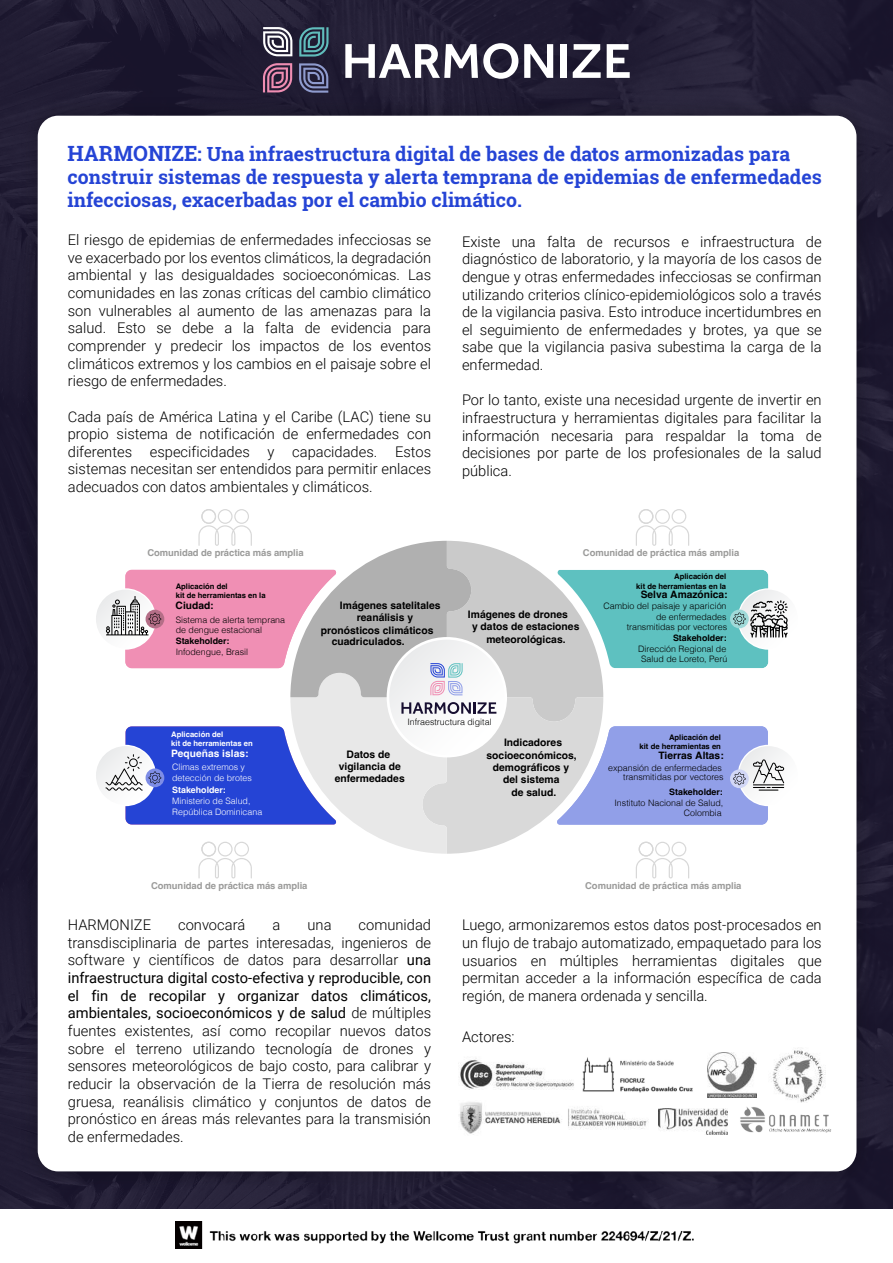
<style>
.page{position:relative;width:893px;height:1263px;background:#fff}
.page>*{position:absolute;margin:0;border:0;box-sizing:border-box;transform-origin:0 0}
.t1{font:700 19.5px/23.4px "Roboto Slab";color:#2544d5}
.t2{font:300 14.7px/17.7px "Roboto";color:#000;text-align:justify}
.t3{font:700 10.35px/12.5px "Helvetica";color:#000;text-align:center}
.t4{font:700 10.2px "Helvetica";color:#000}
.t5{font:700 10.2px "Helvetica";color:#fff}
.t6{font:700 9.45px "Helvetica";letter-spacing:-.01em;color:#9b9b9a}
.t7{font:300 8.85px/10.6px "Helvetica";color:#000;text-align:right}
.t8{font:300 8.85px/11.4px "Helvetica";color:#fff}
.t9{font:700 8.85px "Helvetica";color:#000}
.t10{font:700 8.85px "Helvetica";color:#fff}
.t11{font:700 7.65px/9.1px "Helvetica";color:#000;text-align:right}
.t12{font:700 7.65px/9.1px "Helvetica";color:#fff}
.s1{font-size:21px}
.s2{font-weight:400}
</style>
<div class="page">
<img style="left:0;top:0;width:893px;height:1208px">
<svg style="left:263px;top:63px;width:29px;height:26px"></svg>
<svg style="left:263px;top:27px;width:29px;height:29px"></svg>
<svg style="left:299px;top:27px;width:30px;height:30px"></svg>
<svg style="left:299px;top:63px;width:29px;height:26px"></svg>
<svg style="left:345px;top:43px;width:173px;height:36px"></svg>
<svg style="left:524px;top:44px;width:29px;height:34px"></svg>
<div style="left:560px;top:44px;width:7px;height:34px;background:#fff"></div>
<svg style="left:573px;top:44px;width:28px;height:34px"></svg>
<svg style="left:607px;top:44px;width:23px;height:34px"></svg>
<img style="left:12px;top:89px;width:871px;height:1110px">
<div style="left:38px;top:116px;width:818px;height:1055px;background:#fff;border-radius:21px"></div>
<svg style="left:96px;top:509px;width:692px;height:369px"></svg>
<img style="left:708px;top:1052px;width:48px;height:46px">
<img style="left:772px;top:1048px;width:54px;height:54px">
<img style="left:740px;top:1107px;width:91px;height:26px">
<img style="left:658px;top:1108px;width:69px;height:27px">
<img style="left:459px;top:1102px;width:188px;height:33px">
<img style="left:460px;top:1058px;width:114px;height:31px">
<img style="left:582px;top:1057px;width:111px;height:36px">
<img style="left:175px;top:1221px;width:519px;height:27px">
<h1 class="t1" style="left:67px;top:141px;width:756px"><span class="s1">HARMONIZE</span>: Una infraestructura digital de bases de datos armonizadas para construir sistemas de respuesta y alerta temprana de epidemias de enfermedades infecciosas, exacerbadas por el cambio climático.</h1>
<p class="t2" style="left:68px;top:230px;width:365px">El riesgo de epidemias de enfermedades infecciosas se ve exacerbado por los eventos climáticos, la degradación ambiental y las desigualdades socioeconómicas. Las comunidades en las zonas críticas del cambio climático son vulnerables al aumento de las amenazas para la salud. Esto se debe a la falta de evidencia para comprender y predecir los impactos de los eventos climáticos extremos y los cambios en el paisaje sobre el riesgo de enfermedades.</p>
<p class="t2" style="left:68px;top:407px;width:365px">Cada país de América Latina y el Caribe (LAC) tiene su propio sistema de notificación de enfermedades con diferentes especificidades y capacidades. Estos sistemas necesitan ser entendidos para permitir enlaces adecuados con datos ambientales y climáticos.</p>
<p class="t2" style="left:462px;top:232px;width:361px">Existe una falta de recursos e infraestructura de diagnóstico de laboratorio, y la mayoría de los casos de dengue y otras enfermedades infecciosas se confirman utilizando criterios clínico-epidemiológicos solo a través de la vigilancia pasiva. Esto introduce incertidumbres en el seguimiento de enfermedades y brotes, ya que se sabe que la vigilancia pasiva subestima la carga de la enfermedad.</p>
<p class="t2" style="left:462px;top:391px;width:361px">Por lo tanto, existe una necesidad urgente de invertir en infraestructura y herramientas digitales para facilitar la información necesaria para respaldar la toma de decisiones por parte de los profesionales de la salud pública.</p>
<p class="t6" style="left:147px;top:547px;width:158px">Comunidad de práctica más amplia</p>
<p class="t11" style="left:176px;top:582px;width:91px;text-align:left">Aplicación del<br>kit de herramientas en la</p>
<p class="t4" style="left:176px;top:599px;width:40px">Ciudad:</p>
<p class="t7" style="left:176px;top:613px;width:111px;text-align:left">Sistema de alerta temprana de dengue estacional</p>
<p class="t9" style="left:176px;top:635px;width:55px">Stakeholder:</p>
<p class="t7" style="left:176px;top:645px;width:74px">Infodengue, Brasil</p>
<p class="t3" style="left:340px;top:600px;width:102px">Imágenes satelitales</p>
<p class="t3" style="left:357px;top:612px;width:58px">reanálisis y</p>
<p class="t3" style="left:321px;top:625px;width:114px">pronósticos climáticos</p>
<p class="t3" style="left:332px;top:637px;width:74px">cuadriculados.</p>
<p class="t6" style="left:583px;top:547px;width:158px">Comunidad de práctica más amplia</p>
<p class="t11" style="left:636px;top:573px;width:91px">Aplicación del<br>kit de herramientas en la</p>
<p class="t4" style="left:641px;top:588px;width:88px">Selva Amazónica:</p>
<p class="t7" style="left:603px;top:600px;width:125px">Cambio del paisaje y aparición de enfermedades<br>transmitidas por vectores</p>
<p class="t9" style="left:673px;top:632px;width:55px">Stakeholder:</p>
<p class="t7" style="left:638px;top:643px;width:91px;text-align:center">Dirección Regional de<br>Salud de Loreto, Perú</p>
<p class="t3" style="left:468px;top:609px;width:101px">Imágenes de drones</p>
<p class="t3" style="left:472px;top:621px;width:109px">y datos de estaciones</p>
<p class="t3" style="left:486px;top:634px;width:81px">meteorológicas.</p>
<p class="t12" style="left:171px;top:731px;width:83px">Aplicación del<br>kit de herramientas en</p>
<p class="t5" style="left:171px;top:747px;width:79px">Pequeñas islas:</p>
<p class="t8" style="left:172px;top:760px;width:81px">Climas extremos y detección de brotes</p>
<p class="t10" style="left:172px;top:785px;width:55px">Stakeholder:</p>
<p class="t8" style="left:172px;top:795px;width:92px;line-height:10.6px">Ministerio de Salud,<br>República Dominicana</p>
<p class="t7" style="left:407px;top:716px;width:86px">Infraestructura digital</p>
<p class="t3" style="left:335px;top:749px;width:72px">Datos de vigilancia de enfermedades</p>
<p class="t3" style="left:487px;top:737px;width:92px">Indicadores socioeconómicos, demográficos y del sistema<br>de salud.</p>
<p class="t11" style="left:640px;top:734px;width:83px">Aplicación del<br>kit de herramientas en</p>
<p class="t4" style="left:658px;top:749px;width:67px">Tierras Altas:</p>
<p class="t7" style="left:608px;top:762px;width:117px;line-height:9.8px">expansión de enfermedades transmitidas por vectores</p>
<p class="t9" style="left:669px;top:786px;width:55px">Stakeholder:</p>
<p class="t7" style="left:614px;top:796px;width:110px">Instituto Nacional de Salud,<br>Colombia</p>
<p class="t6" style="left:151px;top:880px;width:158px">Comunidad de práctica más amplia</p>
<p class="t6" style="left:585px;top:880px;width:158px">Comunidad de práctica más amplia</p>
<p class="t2" style="left:68px;top:915px;width:365px;text-indent:291px">comunidad transdisciplinaria de partes interesadas, ingenieros de software y científicos de datos para desarrollar <span class="s2">una infraestructura digital costo-efectiva y reproducible, con el fin de recopilar y organizar datos climáticos, ambientales, socioeconómicos y de salud</span> de múltiples fuentes existentes, así como recopilar nuevos datos sobre el terreno utilizando tecnología de drones y sensores meteorológicos de bajo costo, para calibrar y reducir la observación de la Tierra de resolución más gruesa, reanálisis climático y conjuntos de datos de pronóstico en áreas más relevantes para la transmisión de enfermedades.</p>
<p class="t2" style="left:68px;top:915px;width:85px">HARMONIZE</p>
<p class="t2" style="left:178px;top:915px;width:69px">convocará</p>
<p class="t2" style="left:273px;top:915px;width:9px">a</p>
<p class="t2" style="left:308px;top:915px;width:26px">una</p>
<p class="t2" style="left:462px;top:916px;width:361px">Luego, armonizaremos estos datos post-procesados en un flujo de trabajo automatizado, empaquetado para los usuarios en múltiples herramientas digitales que permitan acceder a la información específica de cada región, de manera ordenada y sencilla.</p>
<p class="t2" style="left:462px;top:1027px;width:54px">Actores:</p>
</div>
